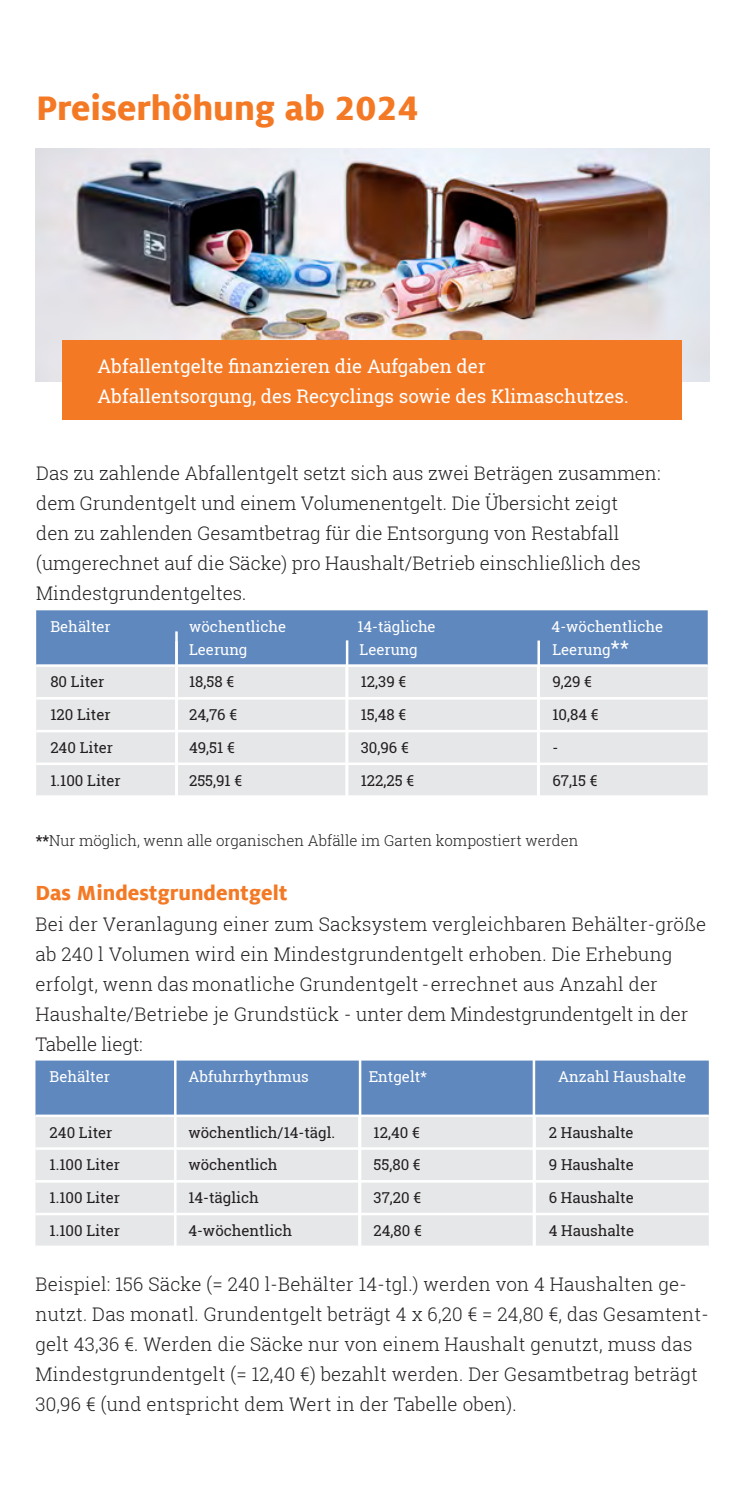
<style>
.page{position:relative;width:745px;height:1489px;background:#fff}
.page>*{position:absolute;margin:0;border:0;box-sizing:border-box;transform-origin:0 0}
.t1{font:800 37.5px "Milo Offc";color:#f47925}
.t2{font:800 22.5px "Milo Offc";color:#f47925}
.Fließtext{font:300 18.75px/30px "Roboto Slab";letter-spacing:.01em;color:#231f20}
.t3{font:18.75px/30px "Roboto Slab";color:#fff}
.t4{font:15px "Roboto Slab";color:#231f20}
.t5{font:15px "Roboto Slab";color:#fff}
.t6{font:300 15px "Roboto Slab";color:#231f20}
.s1{font-size:20px}
.s2{font-weight:700}
</style>
<div class="page">
<div style="left:36px;top:610px;width:671px;height:54px;background:#5f88be"></div>
<div style="left:36px;top:667px;width:671px;height:128px;background:#e6e7e9"></div>
<hr style="left:536px;top:666px;width:3px;height:31px;background:#fff">
<hr style="left:36px;top:697px;width:139px;height:2px;background:#fff">
<hr style="left:175px;top:697px;width:171px;height:2px;background:#fff">
<hr style="left:346px;top:697px;width:192px;height:2px;background:#fff">
<hr style="left:538px;top:697px;width:169px;height:2px;background:#fff">
<hr style="left:536px;top:699px;width:3px;height:30px;background:#fff">
<hr style="left:36px;top:729px;width:139px;height:3px;background:#fff">
<hr style="left:175px;top:729px;width:171px;height:3px;background:#fff">
<hr style="left:346px;top:729px;width:192px;height:3px;background:#fff">
<hr style="left:538px;top:729px;width:169px;height:3px;background:#fff">
<hr style="left:536px;top:732px;width:3px;height:30px;background:#fff">
<hr style="left:36px;top:762px;width:139px;height:3px;background:#fff">
<hr style="left:175px;top:762px;width:171px;height:3px;background:#fff">
<hr style="left:346px;top:762px;width:192px;height:3px;background:#fff">
<hr style="left:538px;top:762px;width:169px;height:3px;background:#fff">
<hr style="left:536px;top:765px;width:3px;height:30px;background:#fff">
<div style="left:35px;top:1060px;width:673px;height:54px;background:#5f88be"></div>
<div style="left:35px;top:1117px;width:673px;height:128px;background:#e6e7e9"></div>
<hr style="left:35px;top:1147px;width:139px;height:2px;background:#fff">
<hr style="left:174px;top:1147px;width:185px;height:2px;background:#fff">
<hr style="left:359px;top:1147px;width:175px;height:2px;background:#fff">
<hr style="left:534px;top:1147px;width:174px;height:2px;background:#fff">
<hr style="left:35px;top:1179px;width:139px;height:3px;background:#fff">
<hr style="left:174px;top:1179px;width:185px;height:3px;background:#fff">
<hr style="left:359px;top:1179px;width:175px;height:3px;background:#fff">
<hr style="left:534px;top:1179px;width:174px;height:3px;background:#fff">
<hr style="left:35px;top:1212px;width:139px;height:3px;background:#fff">
<hr style="left:174px;top:1212px;width:185px;height:3px;background:#fff">
<hr style="left:359px;top:1212px;width:175px;height:3px;background:#fff">
<hr style="left:534px;top:1212px;width:174px;height:3px;background:#fff">
<img style="left:35px;top:149px;width:674px;height:232px">
<div style="left:62px;top:340px;width:619px;height:80px;background:#f47925"></div>
<hr style="left:175px;top:631px;width:3px;height:186px;background:#fff">
<hr style="left:345px;top:640px;width:3px;height:186px;background:#fff">
<hr style="left:537px;top:640px;width:2px;height:186px;background:#fff">
<hr style="left:174px;top:1058px;width:2px;height:189px;background:#fff">
<hr style="left:358px;top:1059px;width:3px;height:187px;background:#fff">
<hr style="left:532px;top:1059px;width:3px;height:190px;background:#fff">
<p class="t1" style="left:36px;top:87px;width:383px">Preiserhöhung ab 2024</p>
<p class="t3" style="left:97px;top:350px;width:532px">Abfallentgelte finanzieren die Aufgaben der<br>Abfallentsorgung, des Recyclings sowie des Klimaschutzes.</p>
<p class="Fließtext" style="left:36px;top:458px;width:625px">Das zu zahlende Abfallentgelt setzt sich aus zwei Beträgen zusammen: dem Grundentgelt und einem Volumenentgelt. Die Übersicht zeigt<br>den zu zahlenden Gesamtbetrag für die Entsorgung von Restabfall (umgerechnet auf die Säcke) pro Haushalt/Betrieb einschließlich des Mindestgrundentgeltes.</p>
<h2 class="t5" style="left:50px;top:616px;width:62px">Behälter</h2>
<h2 class="t5" style="left:189px;top:616px;width:99px">wöchentliche</h2>
<h2 class="t5" style="left:357px;top:616px;width:80px">14-tägliche</h2>
<h2 class="t5" style="left:551px;top:616px;width:113px">4-wöchentliche</h2>
<h2 class="t5" style="left:189px;top:639px;width:60px">Leerung</h2>
<h2 class="t5" style="left:359px;top:639px;width:60px">Leerung</h2>
<h2 class="t5" style="left:552px;top:639px;width:78px">Leerung<span class="s1">**</span></h2>
<h2 class="t4" style="left:50px;top:671px;width:56px">80 Liter</h2>
<h2 class="t4" style="left:189px;top:671px;width:47px">18,58 €</h2>
<h2 class="t4" style="left:360px;top:671px;width:47px">12,39 €</h2>
<h2 class="t4" style="left:552px;top:671px;width:41px">9,29 €</h2>
<h2 class="t4" style="left:50px;top:704px;width:62px">120 Liter</h2>
<h2 class="t4" style="left:189px;top:704px;width:50px">24,76 €</h2>
<h2 class="t4" style="left:360px;top:704px;width:47px">15,48 €</h2>
<h2 class="t4" style="left:552px;top:704px;width:48px">10,84 €</h2>
<h2 class="t4" style="left:50px;top:737px;width:64px">240 Liter</h2>
<h2 class="t4" style="left:189px;top:737px;width:47px">49,51 €</h2>
<h2 class="t4" style="left:360px;top:737px;width:49px">30,96 €</h2>
<h2 class="t4" style="left:552px;top:737px;width:7px">-</h2>
<h2 class="t4" style="left:50px;top:769px;width:72px">1.100 Liter</h2>
<h2 class="t4" style="left:189px;top:769px;width:55px">255,91 €</h2>
<h2 class="t4" style="left:360px;top:769px;width:55px">122,25 €</h2>
<h2 class="t4" style="left:552px;top:769px;width:47px">67,15 €</h2>
<p class="t6" style="left:36px;top:830px;width:544px"><span class="s2">**</span>Nur möglich, wenn alle organischen Abfälle im Garten kompostiert werden</p>
<h3 class="t2" style="left:35px;top:880px;width:253px">Das Mindestgrundentgelt</h3>
<p class="Fließtext" style="left:35px;top:908px;width:671px">Bei der Veranlagung einer zum Sacksystem vergleichbaren Behälter-größe ab 240 l Volumen wird ein Mindestgrundentgelt erhoben. Die Erhebung erfolgt, wenn das monatliche Grundentgelt - errechnet aus Anzahl der Haushalte/Betriebe je Grundstück - unter dem Mindestgrundentgelt in der Tabelle liegt:</p>
<h2 class="t5" style="left:50px;top:1066px;width:62px">Behälter</h2>
<h2 class="t5" style="left:188px;top:1066px;width:122px">Abfuhrrhythmus</h2>
<h2 class="t5" style="left:368px;top:1066px;width:60px">Entgelt*</h2>
<h2 class="t5" style="left:558px;top:1066px;width:129px">Anzahl Haushalte</h2>
<h2 class="t4" style="left:50px;top:1121px;width:64px">240 Liter</h2>
<h2 class="t4" style="left:188px;top:1121px;width:148px">wöchentlich/14-tägl.</h2>
<h2 class="t4" style="left:373px;top:1121px;width:48px">12,40 €</h2>
<h2 class="t4" style="left:548px;top:1121px;width:86px">2 Haushalte</h2>
<h2 class="t4" style="left:50px;top:1154px;width:72px">1.100 Liter</h2>
<h2 class="t4" style="left:188px;top:1154px;width:91px">wöchentlich</h2>
<h2 class="t4" style="left:373px;top:1154px;width:49px">55,80 €</h2>
<h2 class="t4" style="left:548px;top:1154px;width:86px">9 Haushalte</h2>
<h2 class="t4" style="left:50px;top:1187px;width:72px">1.100 Liter</h2>
<h2 class="t4" style="left:188px;top:1187px;width:72px">14-täglich</h2>
<h2 class="t4" style="left:373px;top:1187px;width:49px">37,20 €</h2>
<h2 class="t4" style="left:548px;top:1187px;width:86px">6 Haushalte</h2>
<h2 class="t4" style="left:50px;top:1219px;width:72px">1.100 Liter</h2>
<h2 class="t4" style="left:188px;top:1219px;width:105px">4-wöchentlich</h2>
<h2 class="t4" style="left:373px;top:1219px;width:50px">24,80 €</h2>
<h2 class="t4" style="left:548px;top:1219px;width:87px">4 Haushalte</h2>
<p class="Fließtext" style="left:35px;top:1268px;width:674px">Beispiel: 156 Säcke (= 240 l-Behälter 14-tgl.) werden von 4 Haushalten ge&shy;nutzt. Das monatl. Grundentgelt beträgt 4 x 6,20 € = 24,80 €, das Gesamtent&shy;gelt 43,36 €. Werden die Säcke nur von einem Haushalt genutzt, muss das Mindestgrundentgelt (= 12,40 €) bezahlt werden. Der Gesamtbetrag beträgt 30,96 € (und entspricht dem Wert in der Tabelle oben).</p>
</div>
